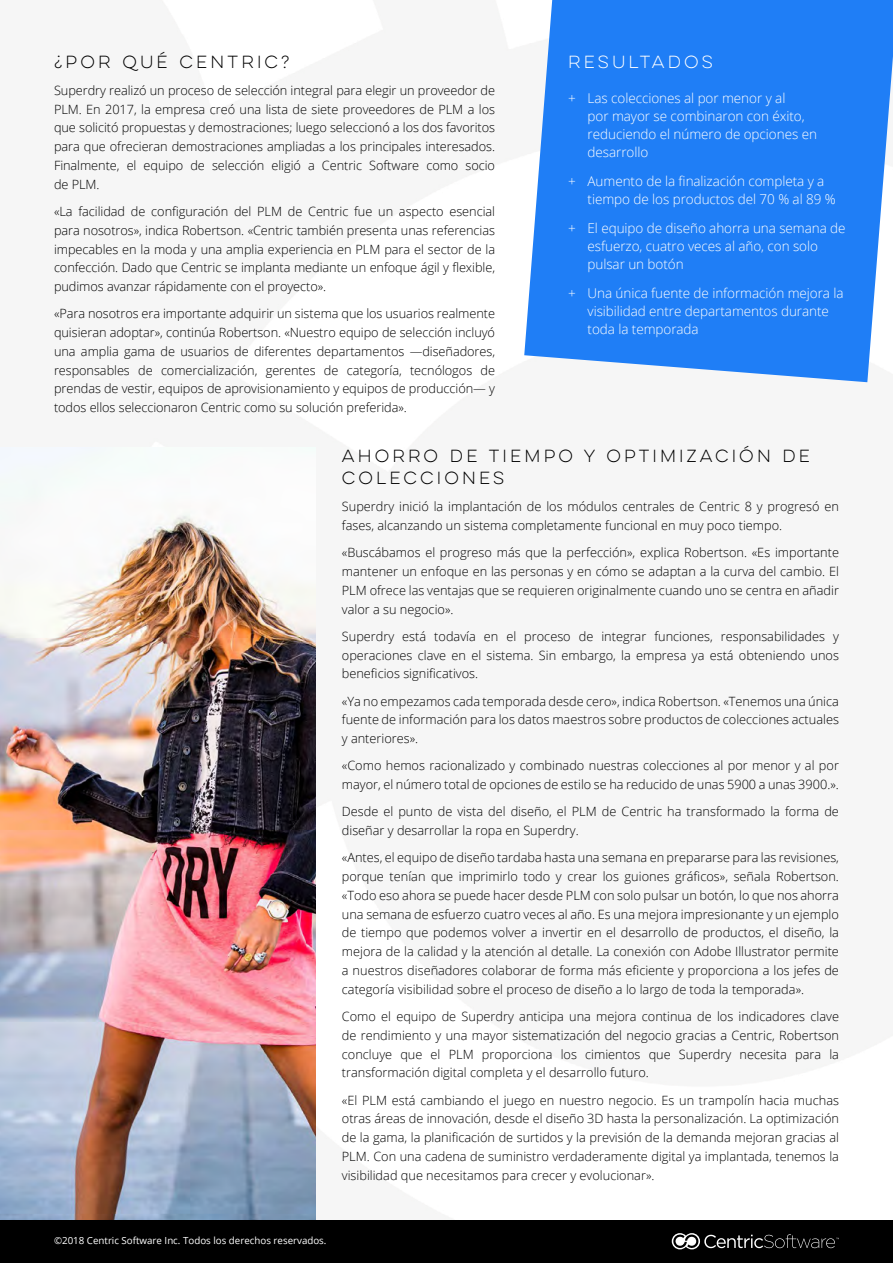
<style>
.page{position:relative;width:893px;height:1263px;background:#fff}
.page>*{position:absolute;margin:0;border:0;box-sizing:border-box;transform-origin:0 0}
.t1{font:15.75px/22.5px "Lulo Clean One";color:#000}
.t2{font:15.75px "Lulo Clean One";color:#fff}
.t3{font:300 13.5px/18px "Open Sans";letter-spacing:-.005em;color:#fff}
.t4{font:300 12.75px/18.8px "Open Sans";color:#000;text-align:justify}
.t5{font:9.75px "Open Sans";color:#fff}
</style>
<div class="page">
<img style="left:0;top:448px;width:316px;height:772px">
<div style="left:0;top:1220px;width:893px;height:43px;background:#000"></div>
<svg style="left:524px;top:0;width:369px;height:382px;background:#348af6"></svg>
<svg style="left:672px;top:1233px;width:167px;height:16px"></svg>
<p class="t1" style="left:54px;top:50px;width:240px">¿POR QUÉ CENTRIC?</p>
<p class="t4" style="left:54px;top:81px;width:443px">Superdry realizó un proceso de selección integral para elegir un proveedor de PLM. En 2017, la empresa creó una lista de siete proveedores de PLM a los que solicitó propuestas y demostraciones; luego seleccionó a los dos favoritos para que ofrecieran demostraciones ampliadas a los principales interesados.<br>Finalmente, el equipo de selección eligió a Centric Software como socio de PLM.</p>
<p class="t4" style="left:54px;top:202px;width:443px">«La facilidad de configuración del PLM de Centric fue un aspecto esencial para nosotros», indica Robertson. «Centric también presenta unas referencias impecables en la moda y una amplia experiencia en PLM para el sector de la confección. Dado que Centric se implanta mediante un enfoque ágil y flexible, pudimos avanzar rápidamente con el proyecto».</p>
<p class="t4" style="left:54px;top:304px;width:443px">«Para nosotros era importante adquirir un sistema que los usuarios realmente quisieran adoptar», continúa Robertson. «Nuestro equipo de selección incluyó una amplia gama de usuarios de diferentes departamentos —diseñadores, responsables de comercialización, gerentes de categoría, tecnólogos de prendas de vestir, equipos de aprovisionamiento y equipos de producción— y todos ellos seleccionaron Centric como su solución preferida».</p>
<p class="t1" style="left:342px;top:444px;width:473px">AHORRO DE TIEMPO Y OPTIMIZACIÓN DE<br>COLECCIONES</p>
<p class="t4" style="left:342px;top:497px;width:499px">Superdry inició la implantación de los módulos centrales de Centric 8 y progresó en fases, alcanzando un sistema completamente funcional en muy poco tiempo.</p>
<p class="t4" style="left:342px;top:543px;width:499px">«Buscábamos el progreso más que la perfección», explica Robertson. «Es importante mantener un enfoque en las personas y en cómo se adaptan a la curva del cambio. El PLM ofrece las ventajas que se requieren originalmente cuando uno se centra en añadir valor a su negocio».</p>
<p class="t4" style="left:342px;top:626px;width:499px">Superdry está todavía en el proceso de integrar funciones, responsabilidades y operaciones clave en el sistema. Sin embargo, la empresa ya está obteniendo unos beneficios significativos.</p>
<p class="t4" style="left:342px;top:691px;width:499px">«Ya no empezamos cada temporada desde cero», indica Robertson. «Tenemos una única fuente de información para los datos maestros sobre productos de colecciones actuales y anteriores».</p>
<p class="t4" style="left:342px;top:756px;width:499px">«Como hemos racionalizado y combinado nuestras colecciones al por menor y al por mayor, el número total de opciones de estilo se ha reducido de unas 5900 a unas 3900.».</p>
<p class="t4" style="left:342px;top:802px;width:499px">Desde el punto de vista del diseño, el PLM de Centric ha transformado la forma de diseñar y desarrollar la ropa en Superdry.</p>
<p class="t4" style="left:342px;top:848px;width:499px">«Antes, el equipo de diseño tardaba hasta una semana en prepararse para las revisiones, porque tenían que imprimirlo todo y crear los guiones gráficos», señala Robertson. «Todo eso ahora se puede hacer desde PLM con solo pulsar un botón, lo que nos ahorra una semana de esfuerzo cuatro veces al año. Es una mejora impresionante y un ejemplo de tiempo que podemos volver a invertir en el desarrollo de productos, el diseño, la mejora de la calidad y la atención al detalle. La conexión con Adobe Illustrator permite a nuestros diseñadores colaborar de forma más eficiente y proporciona a los jefes de categoría visibilidad sobre el proceso de diseño a lo largo de toda la temporada».</p>
<p class="t4" style="left:342px;top:1007px;width:499px">Como el equipo de Superdry anticipa una mejora continua de los indicadores clave de rendimiento y una mayor sistematización del negocio gracias a Centric, Robertson concluye que el PLM proporciona los cimientos que Superdry necesita para la transformación digital completa y el desarrollo futuro.</p>
<p class="t4" style="left:342px;top:1090px;width:499px">«El PLM está cambiando el juego en nuestro negocio. Es un trampolín hacia muchas otras áreas de innovación, desde el diseño 3D hasta la personalización. La optimización de la gama, la planificación de surtidos y la previsión de la demanda mejoran gracias al PLM. Con una cadena de suministro verdaderamente digital ya implantada, tenemos la visibilidad que necesitamos para crecer y evolucionar».</p>
<p class="t2" style="left:568px;top:51px;width:149px">RESULTADOS</p>
<p class="t3" style="left:588px;top:88px;width:231px;text-indent:-19px">+ Las colecciones al por menor y al<br>por mayor se combinaron con éxito, reduciendo el número de opciones en desarrollo</p>
<p class="t3" style="left:588px;top:172px;width:250px;text-indent:-19px">+ Aumento de la finalización completa y a tiempo de los productos del 70 % al 89 %</p>
<p class="t3" style="left:588px;top:219px;width:260px;text-indent:-19px">+ El equipo de diseño ahorra una semana de esfuerzo, cuatro veces al año, con solo pulsar un botón</p>
<p class="t3" style="left:588px;top:284px;width:258px;text-indent:-19px">+ Una única fuente de información mejora la visibilidad entre departamentos durante toda la temporada</p>
<p class="t5" style="left:54px;top:1234px;width:274px">©2018 Centric Software Inc. Todos los derechos reservados.</p>
</div>
